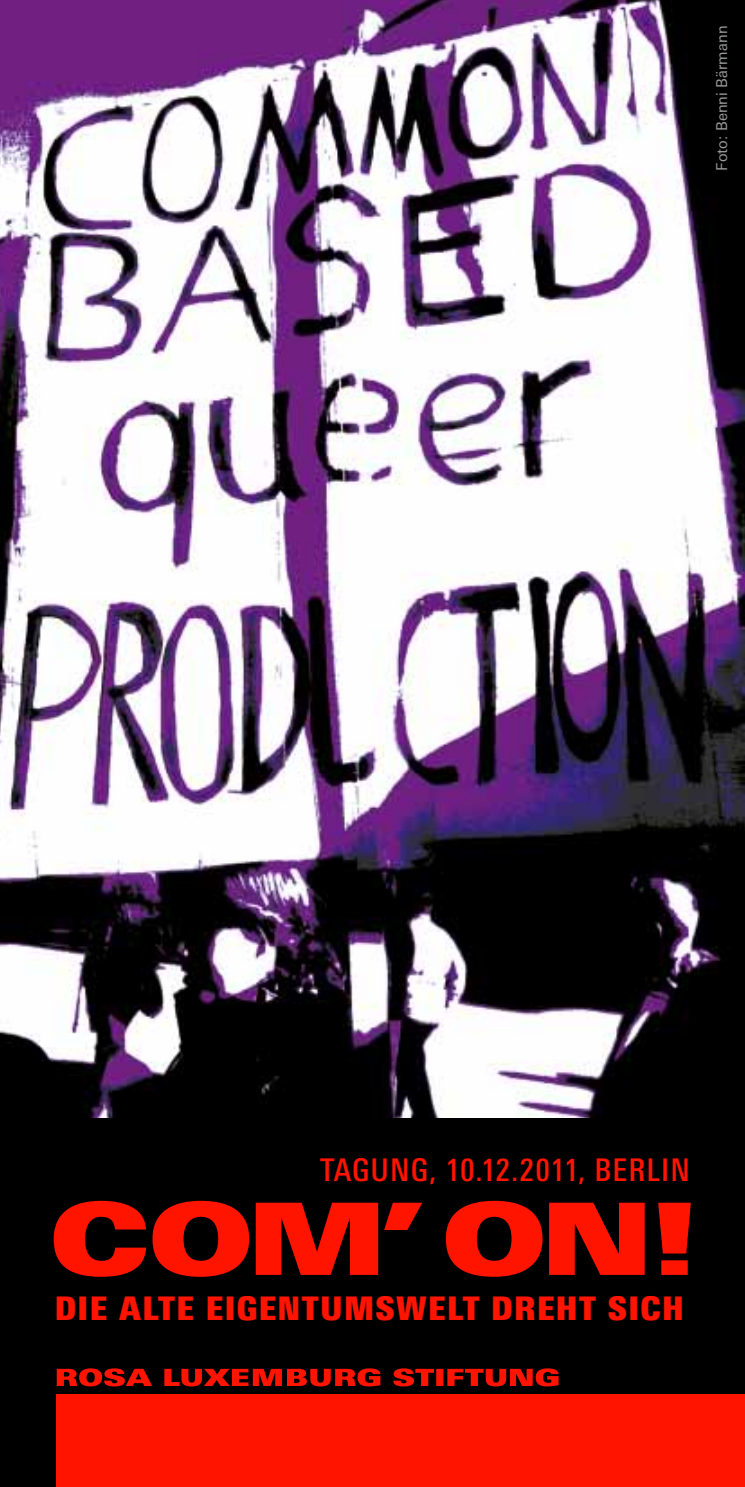
<style>
.page{position:relative;width:745px;height:1487px;background:#fff}
.page>*{position:absolute;margin:0;border:0;box-sizing:border-box;transform-origin:0 0}
.t1{font:100px "Linotype Univers Extd X Black";color:#ff1400}
.t2{font:900 condensed 32.5px "Linotype Univers";letter-spacing:.04em;color:#ff1400}
.t3{font:500 condensed 31.25px "Linotype Univers";letter-spacing:.035em;color:#ff1400}
.t4{font:15px "Linotype Univers Basic";letter-spacing:.005em;color:#9c9d9d}
</style>
<div class="page">
<img style="left:0;top:0;width:744px;height:1118px">
<div style="left:0;top:1118px;width:744px;height:369px;background:#000"></div>
<svg style="left:57px;top:1368px;width:501px;height:18px"></svg>
<div style="left:57px;top:1395px;width:687px;height:92px;background:#ff1400"></div>
<p class="t4" style="left:712px;top:171px;width:147px;rotate:-90deg">Foto: Benni Bärmann</p>
<p class="t3" style="left:320px;top:1152px;width:371px">TAGUNG, 10.12.2011, BERLIN</p>
<h1 class="t1" style="left:50px;top:1179px;width:650px">COM’ ON!</h1>
<p class="t2" style="left:55px;top:1288px;width:630px">DIE ALTE EIGENTUMSWELT DREHT SICH</p>
</div>
